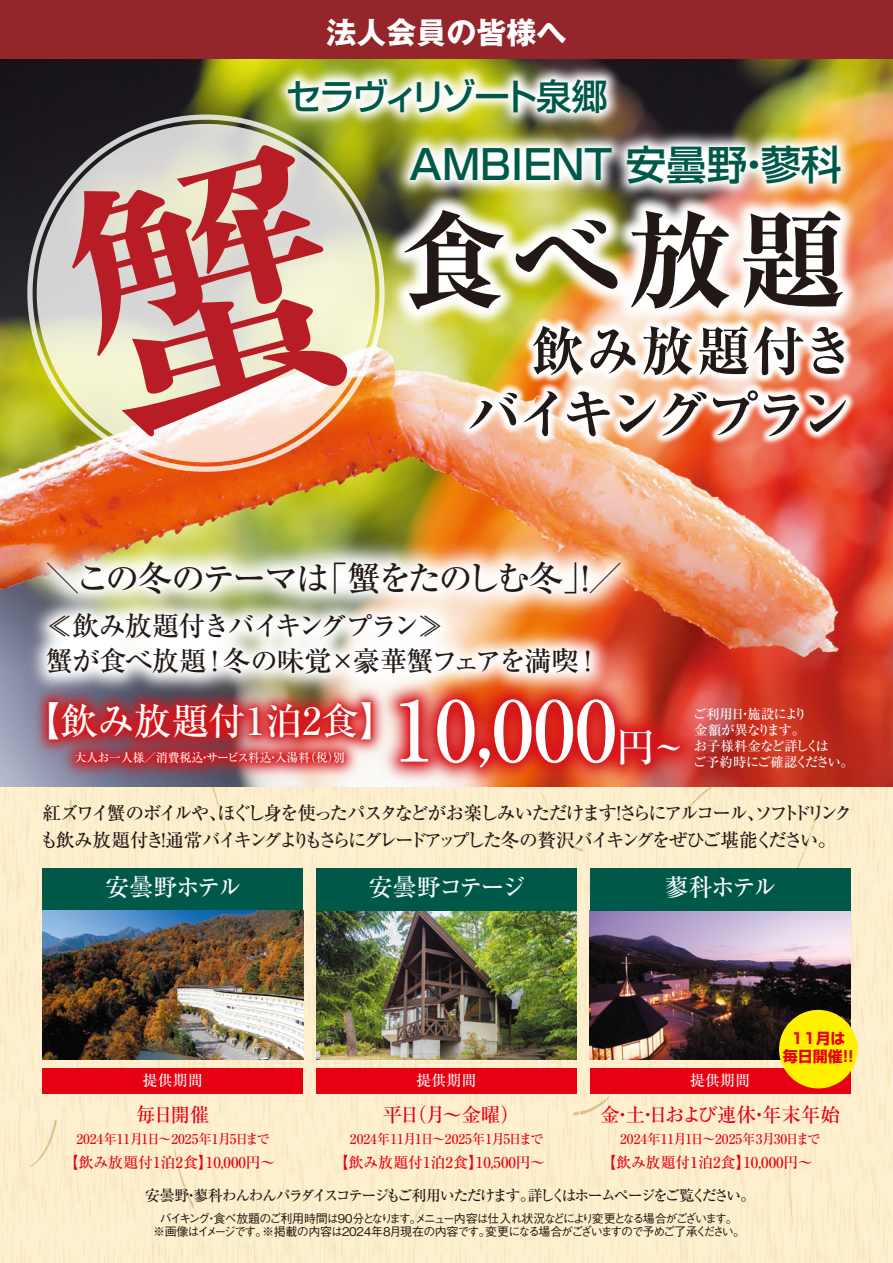
<style>
.page{position:relative;width:893px;height:1263px;background:#fff}
.page>*{position:absolute;margin:0;border:0;box-sizing:border-box;transform-origin:0 0}
.t1{font:700 expanded 106.5px "Ryumin Pr 6 N";color:#221815}
.t2{font:700 expanded 53.25px/63px "Ryumin Pr 6 N";letter-spacing:-.065em;color:#221815;text-align:right}
.t3{font:500 40.5px "Shin Go Pr 6 N";color:#005948}
.t4{font:500 37.5px "Ryumin Pr 6 N";color:#fff}
.t5{font:500 36px "Shin Go Pr 6 N";letter-spacing:-.085em;color:#005948}
.t6{font:500 34.2px "Ryumin Pr 6 N";letter-spacing:-.105em;color:#221815}
.t7{font:700 30px "Gothic MB101 Pr 6 N";color:#fff}
.t8{font:500 27.3px/34.8px "Ryumin Pr 6 N";letter-spacing:-.05em;color:#221815}
.t9{font:500 24px "Ryumin Pr 6 N";letter-spacing:-.095em;color:#fff}
.t10{font:500 19.5px "Ryumin Pr 6 N";letter-spacing:-.005em;color:#e60012}
.t11{font:500 18.75px/27px "Ryumin Pr 6 N";letter-spacing:-.15em;color:#221815}
.t12{font:500 15px "Ryumin Pr 6 N";color:#e60012}
.t13{font:500 15px "Ryumin Pr 6 N";letter-spacing:-.145em;color:#221815}
.t14{font:500 15px "Ryumin Pr 6 N";color:#fff}
.t15{font:700 15px/18px "Shin Go Pr 6 N";color:#e60012;text-align:center}
.t16{font:500 13.5px "Ryumin Pr 6 N";color:#e60012}
.t17{font:500 13.5px/16.2px "Ryumin Pr 6 N";letter-spacing:-.055em;color:#fff}
.t18{font:500 12px/13.5px "Gothic BBB Pr 6 N";letter-spacing:-.12em;color:#221815;text-align:center}
.t19{font:500 12px "Ryumin Pr 6 N";letter-spacing:-.02em;color:#fff}
.s1{font-size:83.1px}
.s2{font-size:39.6px}
</style>
<div class="page">
<img style="left:0;top:787px;width:893px;height:476px">
<img style="left:0;top:58px;width:893px;height:729px">
<div style="left:43px;top:868px;width:260px;height:42px;background:#005948"></div>
<img style="left:43px;top:910px;width:260px;height:149px">
<img style="left:316px;top:910px;width:261px;height:149px">
<img style="left:590px;top:910px;width:260px;height:149px">
<img style="left:25px;top:700px;width:349px;height:83px">
<img style="left:37px;top:700px;width:337px;height:71px">
<img style="left:374px;top:664px;width:332px;height:145px">
<img style="left:385px;top:676px;width:306px;height:121px">
<img style="left:16px;top:529px;width:636px;height:99px">
<img style="left:34px;top:549px;width:600px;height:65px">
<img style="left:21px;top:587px;width:599px;height:113px">
<img style="left:37px;top:603px;width:574px;height:87px">
<img style="left:387px;top:194px;width:475px;height:155px">
<img style="left:459px;top:314px;width:399px;height:145px">
<img style="left:461px;top:318px;width:396px;height:141px">
<img style="left:389px;top:125px;width:473px;height:84px">
<img style="left:402px;top:137px;width:447px;height:64px">
<img style="left:269px;top:60px;width:358px;height:76px">
<img style="left:279px;top:71px;width:335px;height:58px">
<div style="left:0;top:0;width:893px;height:58px;background:#94252a"></div>
<div style="left:316px;top:868px;width:261px;height:42px;background:#005948"></div>
<div style="left:590px;top:868px;width:260px;height:42px;background:#005948"></div>
<div style="left:43px;top:1068px;width:260px;height:25px;background:#e60012"></div>
<div style="left:316px;top:1068px;width:261px;height:25px;background:#e60012"></div>
<div style="left:590px;top:1068px;width:260px;height:25px;background:#e60012"></div>
<img style="left:27px;top:114px;width:358px;height:358px">
<div style="left:779px;top:1010px;width:79px;height:78px;background:#fff100;border-radius:50%"></div>
<svg style="left:53px;top:132px;width:305px;height:313px;background:#dcd9c3"></svg>
<h3 class="t7" style="left:326px;top:8px;width:242px">法人会員の皆様へ</h3>
<h3 class="t5" style="left:286px;top:67px;width:323px">セラヴィリゾート泉郷</h3>
<h3 class="t3" style="left:409px;top:132px;width:434px">AMBIENT 安曇野・蓼科</h3>
<h1 class="t1" style="left:400px;top:177px;width:445px">食べ放題</h1>
<h2 class="t2" style="left:467px;top:318px;width:389px">飲み放題付きバイキングプラン</h2>
<h3 class="t6" style="left:45px;top:551px;width:578px">＼この冬のテーマは「蟹をたのしむ冬」！／</h3>
<h3 class="t8" style="left:46px;top:607px;width:557px">≪飲み放題付きバイキングプラン≫<br>蟹が食べ放題！冬の味覚×豪華蟹フェアを満喫！</h3>
<h3 class="t4" style="left:23px;top:691px;width:661px">【飲み放題付1泊2食】<span class="s1">10,000</span><span class="s2">円~</span></h3>
<p class="t19" style="left:74px;top:748px;width:272px">大人お一人様／消費税込・サービス料込・入湯料（税）別</p>
<p class="t17" style="left:693px;top:705px;width:162px">ご利用日・施設により<br>金額が異なります。<br>お子様料金など詳しくは<br>ご予約時にご確認ください。</p>
<h3 class="t11" style="left:40px;top:799px;width:815px">紅ズワイ蟹のボイルや、ほぐし身を使ったパスタなどがお楽しみいただけます！さらにアルコール、ソフトドリンクも飲み放題付き！通常バイキングよりもさらにグレードアップした冬の贅沢バイキングをぜひご堪能ください。</h3>
<h3 class="t9" style="left:106px;top:868px;width:138px">安曇野ホテル</h3>
<h3 class="t9" style="left:369px;top:868px;width:158px">安曇野コテージ</h3>
<h3 class="t9" style="left:665px;top:868px;width:114px">蓼科ホテル</h3>
<p class="t15" style="left:783px;top:1029px;width:73px">11月は毎日開催!!</p>
<p class="t14" style="left:143px;top:1068px;width:61px">提供期間</p>
<p class="t14" style="left:416px;top:1068px;width:61px">提供期間</p>
<p class="t14" style="left:690px;top:1068px;width:61px">提供期間</p>
<h3 class="t10" style="left:136px;top:1099px;width:75px">毎日開催</h3>
<p class="t12" style="left:64px;top:1150px;width:213px">【飲み放題付1泊2食】10,000円～</p>
<p class="t12" style="left:334px;top:1150px;width:213px">【飲み放題付1泊2食】10,500円～</p>
<p class="t12" style="left:601px;top:1150px;width:213px">【飲み放題付1泊2食】10,000円～</p>
<h3 class="t10" style="left:383px;top:1099px;width:139px">平日（月～金曜）</h3>
<h3 class="t10" style="left:600px;top:1099px;width:242px">金・土・日および連休・年末年始</h3>
<p class="t16" style="left:76px;top:1128px;width:195px">2024年11月1日～2025年1月5日まで</p>
<p class="t16" style="left:350px;top:1128px;width:195px">2024年11月1日～2025年1月5日まで</p>
<p class="t16" style="left:620px;top:1128px;width:202px">2024年11月1日～2025年3月30日まで</p>
<p class="t13" style="left:145px;top:1183px;width:612px">安曇野・蓼科わんわんパラダイスコテージもご利用いただけます。詳しくはホームページをご覧ください。</p>
<p class="t18" style="left:153px;top:1211px;width:593px">バイキング・食べ放題のご利用時間は９０分となります。メニュー内容は仕入れ状況などにより変更となる場合がございます。※画像はイメージです。※掲載の内容は2024年8月現在の内容です。変更になる場合がございますので予めご了承ください。</p>
</div>
